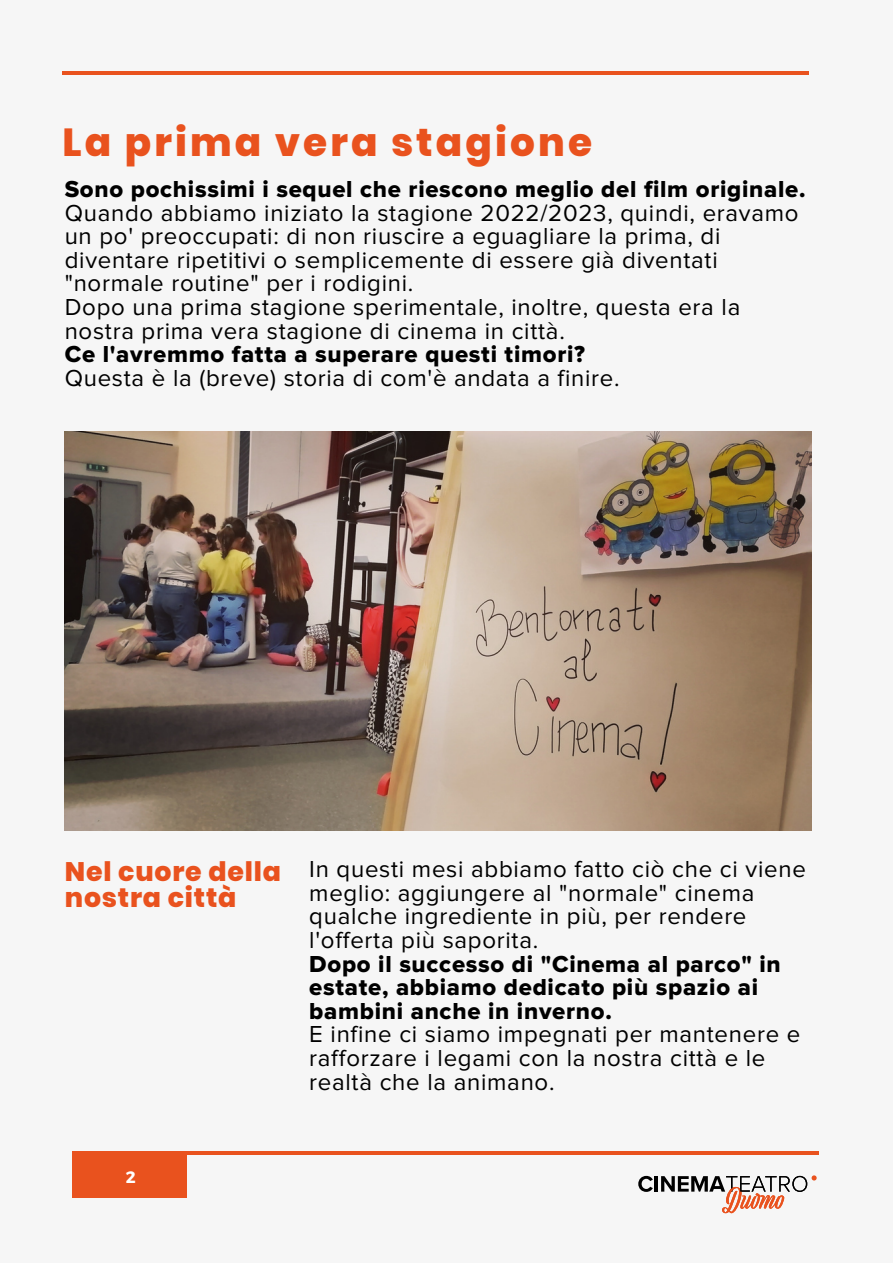
<style>
.page{position:relative;width:893px;height:1264px;background:#fff}
.page>*{position:absolute;margin:0;border:0;box-sizing:border-box;transform-origin:0 0}
.t1{font:800 39px "Poppins";letter-spacing:.08em;color:#e9521e}
.t2{font:800 26.7px/25.8px "Poppins";letter-spacing:.03em;color:#e9521e}
.t3{font:24px/23.5px "Proxima Nova";letter-spacing:.03em;color:#000}
.t4{font:24px/23.5px "Proxima Nova Extrabld";letter-spacing:.03em;color:#000}
.t5{font:700 16.5px "Montserrat";color:#fff}
</style>
<div class="page">
<div style="left:0;top:0;width:892px;height:1262px;background:#f6f6f6"></div>
<hr style="left:63px;top:71px;width:746px;height:4px;background:#e9521e">
<div style="left:72px;top:1151px;width:115px;height:46px;background:#e9521e"></div>
<hr style="left:72px;top:1151px;width:747px;height:3px;background:#e9521e">
<img style="left:65px;top:431px;width:746px;height:399px">
<svg style="left:638px;top:1175px;width:14px;height:16px"></svg>
<hr style="left:654px;top:1176px;width:4px;height:15px;background:#000">
<svg style="left:661px;top:1175px;width:155px;height:38px"></svg>
<p class="t1" style="left:63px;top:115px;width:531px">La prima vera stagione</p>
<p class="t4" style="left:65px;top:178px;width:742px">Sono pochissimi i sequel che riescono meglio del film originale.</p>
<p class="t3" style="left:65px;top:201px;width:735px">Quando abbiamo iniziato la stagione 2022/2023, quindi, eravamo un po' preoccupati: di non riuscire a eguagliare la prima, di diventare ripetitivi o semplicemente di essere già diventati "normale routine" per i rodigini.</p>
<p class="t3" style="left:65px;top:296px;width:677px">Dopo una prima stagione sperimentale, inoltre, questa era la nostra prima vera stagione di cinema in città.</p>
<p class="t4" style="left:65px;top:343px;width:521px">Ce l'avremmo fatta a superare questi timori?</p>
<p class="t3" style="left:65px;top:366px;width:556px">Questa è la (breve) storia di com'è andata a finire.</p>
<p class="t2" style="left:65px;top:858px;width:217px">Nel cuore della nostra città</p>
<p class="t3" style="left:309px;top:857px;width:498px">In questi mesi abbiamo fatto ciò che ci viene meglio: aggiungere al "normale" cinema qualche ingrediente in più, per rendere l'offerta più saporita.</p>
<p class="t4" style="left:309px;top:952px;width:473px">Dopo il successo di "Cinema al parco" in estate, abbiamo dedicato più spazio ai bambini anche in inverno.</p>
<p class="t3" style="left:309px;top:1023px;width:492px">E infine ci siamo impegnati per mantenere e rafforzare i legami con la nostra città e le realtà che la animano.</p>
<p class="t5" style="left:126px;top:1165px;width:11px">2</p>
</div>
